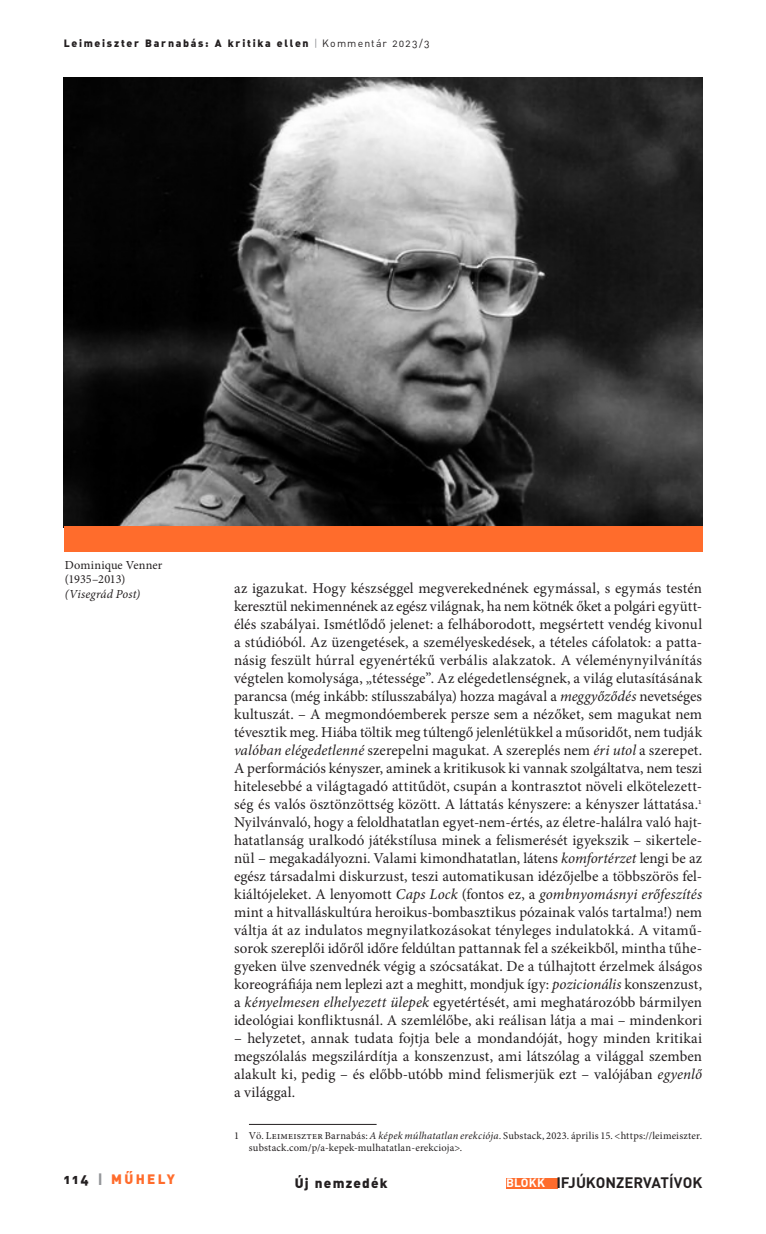
<style>
.page{position:relative;width:766px;height:1234px;background:#fff}
.page>*{position:absolute;margin:0;border:0;box-sizing:border-box;transform-origin:0 0}
._8_-_kenyér_1_---_10_pt{font:15px/18px "Minion Pro";color:#231f20;text-align:justify}
.t1{font:700 15px "DIN Alt PFL";letter-spacing:.035em;color:#231f20}
.t2{font:13.5px "DIN Alt Blk PFL";letter-spacing:.2em;color:#ff6c2c}
.t3{font:13.5px "DIN Alt Blk PFL";letter-spacing:.1em;color:#231f20}
._1000_-_képaláírás{font:12.3px/14.7px "Minion Pro";letter-spacing:-.005em;color:#231f20}
._1000_-_képaláírás-2{font:italic 12.3px "Minion Pro";letter-spacing:.01em;color:#231f20}
._20_-_lábjegyzet{font:10.5px/12.3px "Minion Pro";letter-spacing:.015em;color:#231f20}
.t4{font:10.5px "DIN Alt Blk PFL";letter-spacing:.175em;color:#231f20}
.s1{font-family:"DIN Alt PFL";color:#939598}
.s2{font-family:"DIN Alt PFL"}
.s3{color:#231f20}
.s4{color:#939598}
.s5{font-style:italic}
.s6{font-size:12px;color:#fff}
</style>
<div class="page">
<div style="left:506px;top:1177px;width:51px;height:10px;background:#ff6c2c"></div>
<hr style="left:249px;top:1123px;width:127px;height:1px;background:#231f20">
<img style="left:64px;top:77px;width:638px;height:448px">
<div style="left:64px;top:525px;width:638px;height:26px;background:#ff6c2c"></div>
<p class="t4" style="left:64px;top:36px;width:366px">Leimeiszter Barnabás: A kritika ellen <span class="s1">|</span> <span class="s2">Kommentár 2023/3</span></p>
<p class="_1000_-_képaláírás" style="left:65px;top:557px;width:99px">Dominique Venner (1935–2013)</p>
<p class="_1000_-_képaláírás-2" style="left:65px;top:585px;width:77px">(Visegrád Post)</p>
<p class="t2" style="left:64px;top:1169px;width:113px"><span class="s3">114</span> <span class="s4">|</span> MŰHELY</p>
<p class="_8_-_kenyér_1_---_10_pt" style="left:234px;top:579px;width:469px">az igazukat. Hogy készséggel megverekednének egymással, s egymás testén keresztül nekimennének az egész világnak, ha nem kötnék őket a polgári együtt&shy;élés szabályai. Ismétlődő jelenet: a felháborodott, megsértett vendég kivonul a stúdióból. Az üzengetések, a személyeskedések, a tételes cáfolatok: a patta&shy;násig feszült húrral egyenértékű verbális alakzatok. A véleménynyilvánítás végtelen komolysága, „tétessége”. Az elégedetlenségnek, a világ elutasításának parancsa (még inkább: stílusszabálya) hozza magával a <span class="s5">meggyőződés</span> nevetséges kultuszát. – A megmondóemberek persze sem a nézőket, sem magukat nem tévesztik meg. Hiába töltik meg túltengő jelenlétükkel a műsoridőt, nem tudják <span class="s5">valóban elégedetlenné</span> szerepelni magukat. A szereplés nem <span class="s5">éri utol</span> a szerepet.<br>A performációs kényszer, aminek a kritikusok ki vannak szolgáltatva, nem teszi hitelesebbé a világtagadó attitűdöt, csupán a kontrasztot növeli elkötelezett&shy;ség és valós ösztönzöttség között. A láttatás kényszere: a kényszer láttatása.<sup>1<br></sup>Nyilvánvaló, hogy a feloldhatatlan egyet-nem-értés, az életre-halálra való hajt&shy;hatatlanság uralkodó játékstílusa minek a felismerését igyekszik – sikertele&shy;nül – megakadályozni. Valami kimondhatatlan, látens <span class="s5">komfortérzet</span> lengi be az egész társadalmi diskurzust, teszi automatikusan idézőjelbe a többszörös fel&shy;kiáltójeleket. A lenyomott <span class="s5">Caps Lock</span> (fontos ez, a <span class="s5">gombnyomásnyi erőfeszítés </span>mint a hitvalláskultúra heroikus-bombasztikus pózainak valós tartalma!) nem váltja át az indulatos megnyilatkozásokat tényleges indulatokká. A vitamű&shy;sorok szereplői időről időre feldúltan pattannak fel a székeikből, mintha tűhe&shy;gyeken ülve szenvednék végig a szócsatákat. De a túlhajtott érzelmek álságos koreográfiája nem leplezi azt a meghitt, mondjuk így: <span class="s5">pozicionális</span> konszenzust, a <span class="s5">kényelmesen elhelyezett ülepek</span> egyetértését, ami meghatározóbb bármilyen ideológiai konfliktusnál. A szemlélőbe, aki reálisan látja a mai – mindenkori</p>
<p class="_8_-_kenyér_1_---_10_pt" style="left:234px;top:1029px;width:469px">– helyzetet, annak tudata fojtja bele a mondandóját, hogy minden kritikai megszólalás megszilárdítja a konszenzust, ami látszólag a világgal szemben alakult ki, pedig – és előbb-utóbb mind felismerjük ezt – valójában <span class="s5">egyenlő </span>a világgal.</p>
<p class="_20_-_lábjegyzet" style="left:249px;top:1129px;width:454px;text-indent:-15px">1 Vö. Leimeiszter Barnabás: <span class="s5">A képek múlhatatlan erekciója.</span> Substack, 2023. április 15. &lt;https://leimeiszter. substack.com/p/a-kepek-mulhatatlan-erekcioja&gt;.</p>
<p class="t3" style="left:295px;top:1173px;width:94px">Új nemzedék</p>
<p class="t1" style="left:506px;top:1172px;width:197px"><span class="s6">BLOKK</span> IFJÚKONZERVATÍVOK</p>
</div>
